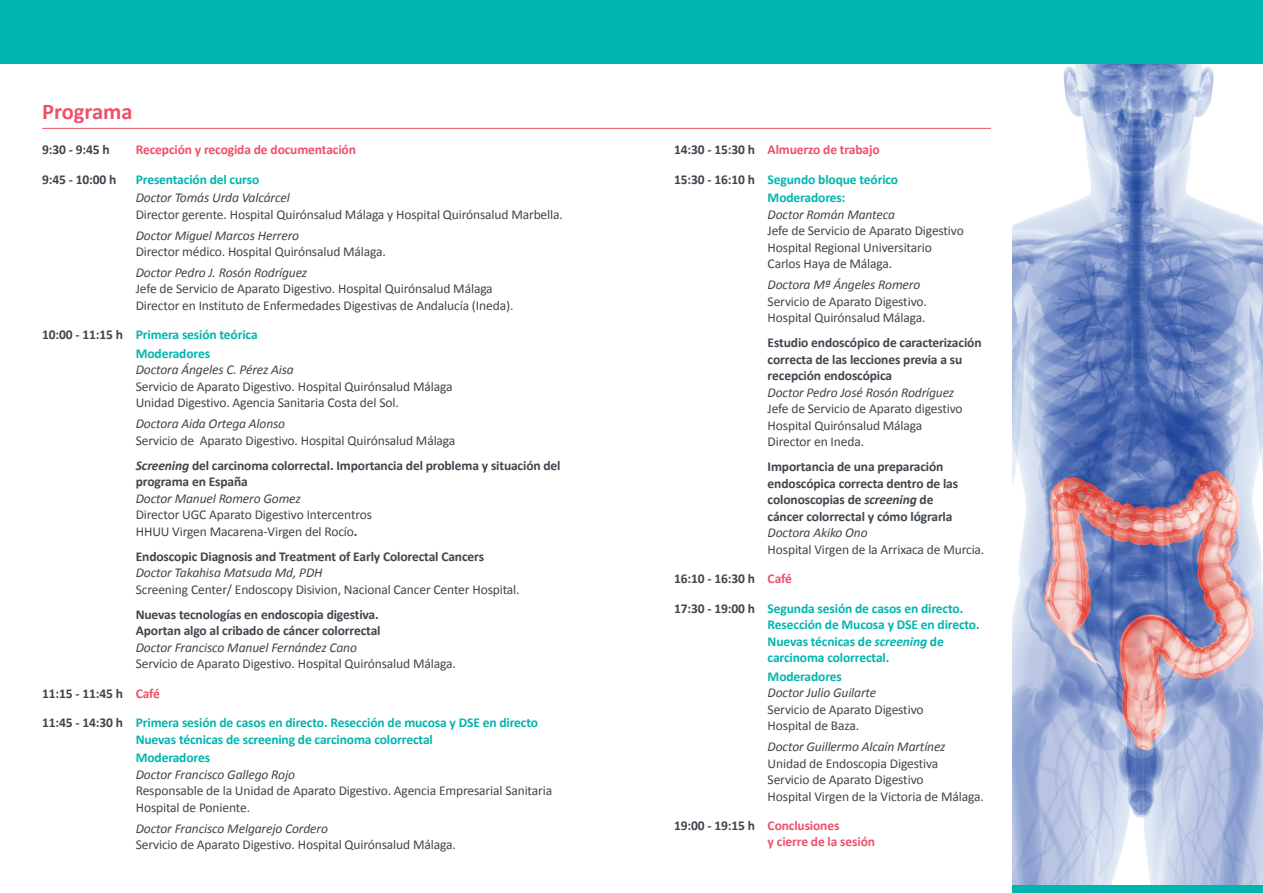
<style>
.page{position:relative;width:1263px;height:893px;background:#fff}
.page>*{position:absolute;margin:0;border:0;box-sizing:border-box;transform-origin:0 0}
.t1{font:700 22.5px "Calibri";color:#ef5069}
.t2{font:13.5px/16.5px "Calibri";letter-spacing:-.01em;color:#3f464d}
.t3{font:700 13.5px/16.5px "Calibri";letter-spacing:-.01em;color:#3f464d}
.t4{font:700 13.5px/16.5px "Calibri";letter-spacing:-.01em;color:#00b5ae}
.t5{font:700 13.5px/16.5px "Calibri";letter-spacing:-.01em;color:#ef5069}
.s1{font-style:italic}
.s2{color:#3f464d}
.s3{font-weight:700;color:#00b5ae}
.s4{font-weight:700}
.s5{font-weight:400;font-style:italic}
.s6{font-weight:400}
.s7{color:#ef5069}
</style>
<div class="page">
<img style="left:1012px;top:63px;width:250px;height:821px">
<hr style="left:42px;top:128px;width:948px;height:1px;background:#ef5069">
<div style="left:1012px;top:884px;width:250px;height:8px;background:#00b5ae"></div>
<div style="left:0;top:0;width:1262px;height:63px;background:#00b5ae"></div>
<p class="t1" style="left:42px;top:97px;width:92px">Programa</p>
<p class="t3" style="left:42px;top:142px;width:69px">9:30 - 9:45 h</p>
<p class="t5" style="left:136px;top:142px;width:222px">Recepción y recogida de documentación</p>
<p class="t3" style="left:42px;top:171px;width:76px">9:45 - 10:00 h</p>
<p class="t4" style="left:136px;top:171px;width:125px">Presentación del curso</p>
<p class="t2" style="left:136px;top:189px;width:428px"><span class="s1">Doctor Tomás Urda Valcárcel<br></span>Director gerente. Hospital Quirónsalud Málaga y Hospital Quirónsalud Marbella.</p>
<p class="t2" style="left:136px;top:227px;width:252px"><span class="s1">Doctor Miguel Marcos Herrero<br></span>Director médico. Hospital Quirónsalud Málaga.</p>
<p class="t2" style="left:136px;top:264px;width:379px"><span class="s1">Doctor Pedro J. Rosón Rodríguez<br></span>Jefe de Servicio de Aparato Digestivo. Hospital Quirónsalud Málaga<br>Director en Instituto de Enfermedades Digestivas de Andalucía (Ineda).</p>
<p class="t4" style="left:42px;top:326px;width:217px"><span class="s2">10:00 - 11:15 h</span> Primera sesión teórica</p>
<p class="t2" style="left:136px;top:345px;width:318px"><span class="s3">Moderadores<br></span><span class="s1">Doctora Ángeles C. Pérez Aisa<br></span>Servicio de Aparato Digestivo. Hospital Quirónsalud Málaga Unidad Digestivo. Agencia Sanitaria Costa del Sol.</p>
<p class="t2" style="left:136px;top:415px;width:321px"><span class="s1">Doctora Aida Ortega Alonso<br></span>Servicio de Aparato Digestivo. Hospital Quirónsalud Málaga</p>
<p class="t3" style="left:136px;top:457px;width:426px"><span class="s1">Screening</span> del carcinoma colorrectal. Importancia del problema y situación del programa en España</p>
<p class="t2" style="left:136px;top:490px;width:238px"><span class="s1">Doctor Manuel Romero Gomez<br></span>Director UGC Aparato Digestivo Intercentros<br>HHUU Virgen Macarena-Virgen del Rocío<span class="s4">.</span></p>
<p class="t3" style="left:136px;top:548px;width:350px">Endoscopic Diagnosis and Treatment of Early Colorectal Cancers</p>
<p class="t2" style="left:136px;top:564px;width:385px"><span class="s1">Doctor Takahisa Matsuda Md, PDH<br></span>Screening Center/ Endoscopy Disivion, Nacional Cancer Center Hospital.</p>
<p class="t3" style="left:136px;top:606px;width:321px">Nuevas tecnologías en endoscopia digestiva.<br>Aportan algo al cribado de cáncer colorrectal<br><span class="s5">Doctor Francisco Manuel Fernández Cano<br></span><span class="s6">Servicio de Aparato Digestivo. Hospital Quirónsalud Málaga.</span></p>
<p class="t3" style="left:42px;top:684px;width:119px">11:15 - 11:45 h <span class="s7">Café</span></p>
<p class="t4" style="left:136px;top:714px;width:404px;text-indent:-94px"><span class="s2">11:45 - 14:30 h</span> Primera sesión de casos en directo. Resección de mucosa y DSE en directo<br>Nuevas técnicas de screening de carcinoma colorrectal</p>
<p class="t2" style="left:136px;top:749px;width:418px"><span class="s3">Moderadores<br></span><span class="s1">Doctor Francisco Gallego Rojo<br></span>Responsable de la Unidad de Aparato Digestivo. Agencia Empresarial Sanitaria Hospital de Poniente.</p>
<p class="t2" style="left:136px;top:819px;width:321px"><span class="s1">Doctor Francisco Melgarejo Cordero<br></span>Servicio de Aparato Digestivo. Hospital Quirónsalud Málaga.</p>
<p class="t5" style="left:674px;top:142px;width:207px"><span class="s2">14:30 - 15:30 h</span> Almuerzo de trabajo</p>
<p class="t4" style="left:674px;top:171px;width:226px"><span class="s2">15:30 - 16:10 h</span> Segundo bloque teórico</p>
<p class="t2" style="left:767px;top:189px;width:198px"><span class="s3">Moderadores:<br></span><span class="s1">Doctor Román Manteca<br></span>Jefe de Servicio de Aparato Digestivo<br>Hospital Regional Universitario<br>Carlos Haya de Málaga.</p>
<p class="t2" style="left:767px;top:276px;width:161px"><span class="s1">Doctora Mª Ángeles Romero<br></span>Servicio de Aparato Digestivo.<br>Hospital Quirónsalud Málaga.</p>
<p class="t3" style="left:767px;top:334px;width:215px">Estudio endoscópico de caracterización correcta de las lecciones previa a su recepción endoscópica<br><span class="s5">Doctor Pedro José Rosón Rodríguez<br></span><span class="s6">Jefe de Servicio de Aparato digestivo<br>Hospital Quirónsalud Málaga<br>Director en Ineda.</span></p>
<p class="t3" style="left:767px;top:458px;width:218px">Importancia de una preparación endoscópica correcta dentro de las colonoscopias de <span class="s1">screening</span> de<br>cáncer colorrectal y cómo lógrarla<br><span class="s5">Doctora Akiko Ono<br></span><span class="s6">Hospital Virgen de la Arrixaca de Murcia.</span></p>
<p class="t3" style="left:674px;top:570px;width:119px">16:10 - 16:30 h <span class="s7">Café</span></p>
<p class="t4" style="left:767px;top:599px;width:213px;text-indent:-94px"><span class="s2">17:30 - 19:00 h</span> Segunda sesión de casos en directo.<br>Resección de Mucosa y DSE en directo.<br>Nuevas técnicas de <span class="s1">screening</span> de carcinoma colorrectal.</p>
<p class="t2" style="left:767px;top:667px;width:157px"><span class="s3">Moderadores<br></span><span class="s1">Doctor Julio Guilarte<br></span>Servicio de Aparato Digestivo<br>Hospital de Baza.</p>
<p class="t2" style="left:767px;top:738px;width:218px"><span class="s1">Doctor Guillermo Alcaín Martínez </span>Unidad de Endoscopia Digestiva<br>Servicio de Aparato Digestivo<br>Hospital Virgen de la Victoria de Málaga.</p>
<p class="t5" style="left:767px;top:816px;width:109px;text-indent:-94px"><span class="s2">19:00 - 19:15 h</span> Conclusiones<br>y cierre de la sesión</p>
</div>
